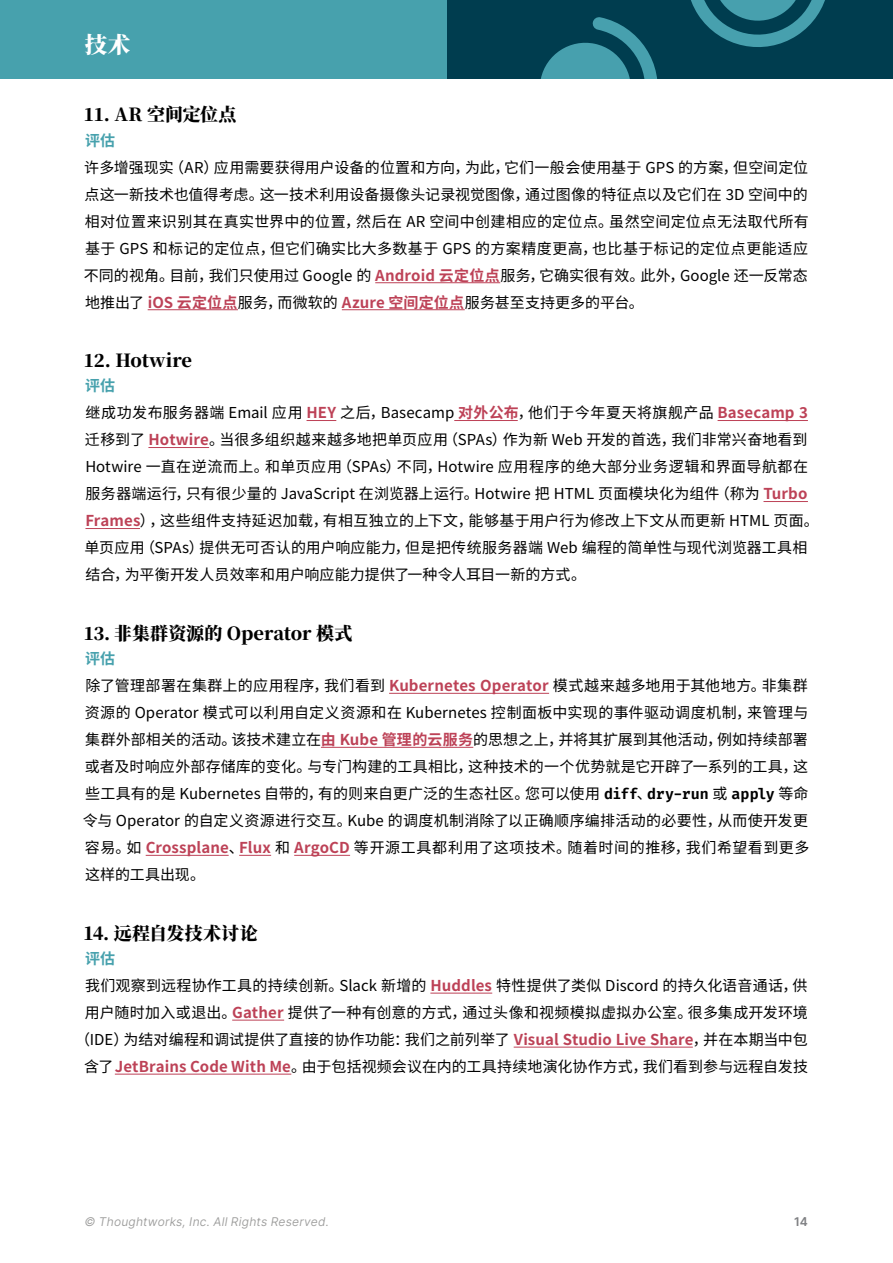
<style>
.page{position:relative;width:893px;height:1263px;background:#fff}
.page>*{position:absolute;margin:0;border:0;box-sizing:border-box;transform-origin:0 0}
.t1{font:900 22.5px "Noto Serif SC";color:#fff}
.blip_title{font:900 18px "Noto Serif SC";color:#000}
.body_copy{font:15px/27px "Noto Sans SC";letter-spacing:.01em;color:#000;text-align:justify}
.ring{font:700 15px "Noto Sans SC";letter-spacing:.01em;color:#47a1ad}
.t2{font:12px "Inter V";letter-spacing:.02em;color:#9d9d9c}
.t3{font:12px "Inter V";color:#808184}
.s1{font-weight:700;color:#bd4257}
.s2{font-family:"Fira Code";font-weight:300}
</style>
<div class="page">
<hr style="left:375px;top:282px;width:125px;height:1px;background:#bd4257">
<hr style="left:148px;top:309px;width:90px;height:1px;background:#bd4257">
<hr style="left:342px;top:309px;width:123px;height:1px;background:#bd4257">
<svg style="left:307px;top:420px;width:29px;height:1px"></svg>
<hr style="left:454px;top:420px;width:64px;height:1px;background:#bd4257">
<hr style="left:718px;top:420px;width:90px;height:1px;background:#bd4257">
<hr style="left:148px;top:447px;width:61px;height:1px;background:#bd4257">
<hr style="left:763px;top:501px;width:45px;height:1px;background:#bd4257">
<hr style="left:85px;top:528px;width:55px;height:1px;background:#bd4257">
<hr style="left:389px;top:693px;width:160px;height:1px;background:#bd4257">
<hr style="left:321px;top:747px;width:152px;height:1px;background:#bd4257">
<hr style="left:146px;top:855px;width:83px;height:1px;background:#bd4257">
<hr style="left:239px;top:855px;width:32px;height:1px;background:#bd4257">
<hr style="left:294px;top:855px;width:56px;height:1px;background:#bd4257">
<hr style="left:430px;top:993px;width:62px;height:1px;background:#bd4257">
<hr style="left:232px;top:1020px;width:52px;height:1px;background:#bd4257">
<hr style="left:514px;top:1047px;width:179px;height:1px;background:#bd4257">
<hr style="left:115px;top:1074px;width:176px;height:1px;background:#bd4257">
<div style="left:446px;top:0;width:447px;height:79px;background:#003d4f"></div>
<svg style="left:691px;top:0;width:134px;height:47px"></svg>
<svg style="left:541px;top:17px;width:116px;height:62px"></svg>
<div style="left:0;top:0;width:446px;height:79px;background:#47a1ad"></div>
<h1 class="t1" style="left:85px;top:32px;width:47px">技术</h1>
<p class="blip_title" style="left:83px;top:104px;width:155px">11. AR 空间定位点</p>
<p class="ring" style="left:85px;top:132px;width:32px">评估</p>
<p class="body_copy" style="left:84px;top:154px;width:726px">许多增强现实（AR）应用需要获得用户设备的位置和方向，为此，它们一般会使用基于 GPS 的方案，但空间定位点这一新技术也值得考虑。这一技术利用设备摄像头记录视觉图像，通过图像的特征点以及它们在 3D 空间中的相对位置来识别其在真实世界中的位置，然后在 AR 空间中创建相应的定位点。虽然空间定位点无法取代所有基于 GPS 和标记的定位点，但它们确实比大多数基于 GPS 的方案精度更高，也比基于标记的定位点更能适应不同的视角。目前，我们只使用过 Google 的 <span class="s1">Android 云定位点</span>服务，它确实很有效。此外，Google 还一反常态地推出了 <span class="s1">iOS 云定位点</span>服务，而微软的 <span class="s1">Azure 空间定位点</span>服务甚至支持更多的平台。</p>
<p class="blip_title" style="left:83px;top:350px;width:110px">12. Hotwire</p>
<p class="ring" style="left:85px;top:377px;width:32px">评估</p>
<p class="body_copy" style="left:85px;top:400px;width:736px;text-align:left">继成功发布服务器端 Email 应用 <span class="s1">HEY</span> 之后，Basecamp <span class="s1">对外公布</span>，他们于今年夏天将旗舰产品 <span class="s1">Basecamp 3</span>迁移到了 <span class="s1">Hotwire</span>。当很多组织越来越多地把单页应用（SPAs）作为新 Web 开发的首选，我们非常兴奋地看到Hotwire 一直在逆流而上。和单页应用（SPAs）不同，Hotwire 应用程序的绝大部分业务逻辑和界面导航都在服务器端运行，只有很少量的 JavaScript 在浏览器上运行。Hotwire 把 HTML 页面模块化为组件（称为 <span class="s1">Turbo Frames</span>），这些组件支持延迟加载，有相互独立的上下文，能够基于用户行为修改上下文从而更新 HTML 页面。单页应用（SPAs）提供无可否认的用户响应能力，但是把传统服务器端 Web 编程的简单性与现代浏览器工具相结合，为平衡开发人员效率和用户响应能力提供了一种令人耳目一新的方式。</p>
<p class="blip_title" style="left:83px;top:623px;width:271px">13. 非集群资源的 Operator 模式</p>
<p class="ring" style="left:85px;top:650px;width:32px">评估</p>
<p class="body_copy" style="left:83px;top:672px;width:728px">除了管理部署在集群上的应用程序，我们看到 <span class="s1">Kubernetes Operator</span> 模式越来越多地用于其他地方。非集群资源的 Operator 模式可以利用自定义资源和在 Kubernetes 控制面板中实现的事件驱动调度机制，来管理与集群外部相关的活动。该技术建立在<span class="s1">由 Kube 管理的云服务</span>的思想之上，并将其扩展到其他活动，例如持续部署或者及时响应外部存储库的变化。与专门构建的工具相比，这种技术的一个优势就是它开辟了一系列的工具，这些工具有的是 Kubernetes 自带的，有的则来自更广泛的生态社区。您可以使用 <span class="s2">diff</span>、<span class="s2">dry-run</span> 或 <span class="s2">apply</span> 等命令与 Operator 的自定义资源进行交互。Kube 的调度机制消除了以正确顺序编排活动的必要性，从而使开发更容易。如 <span class="s1">Crossplane</span>、<span class="s1">Flux</span> 和 <span class="s1">ArgoCD</span> 等开源工具都利用了这项技术。随着时间的推移，我们希望看到更多这样的工具出现。</p>
<p class="blip_title" style="left:83px;top:923px;width:176px">14. 远程自发技术讨论</p>
<p class="ring" style="left:85px;top:950px;width:32px">评估</p>
<p class="body_copy" style="left:75px;top:972px;width:734px;text-align:right">我们观察到远程协作工具的持续创新。Slack 新增的 <span class="s1">Huddles</span> 特性提供了类似 Discord 的持久化语音通话，供用户随时加入或退出。<span class="s1">Gather</span> 提供了一种有创意的方式，通过头像和视频模拟虚拟办公室。很多集成开发环境（IDE）为结对编程和调试提供了直接的协作功能：我们之前列举了 <span class="s1">Visual Studio Live Share</span>，并在本期当中包含了<span class="s1">JetBrains Code With Me</span>。由于包括视频会议在内的工具持续地演化协作方式，我们看到参与远程自发技</p>
<p class="t2" style="left:85px;top:1213px;width:246px">© Thoughtworks, Inc. All Rights Reserved.</p>
<p class="t3" style="left:794px;top:1213px;width:15px">14</p>
</div>
